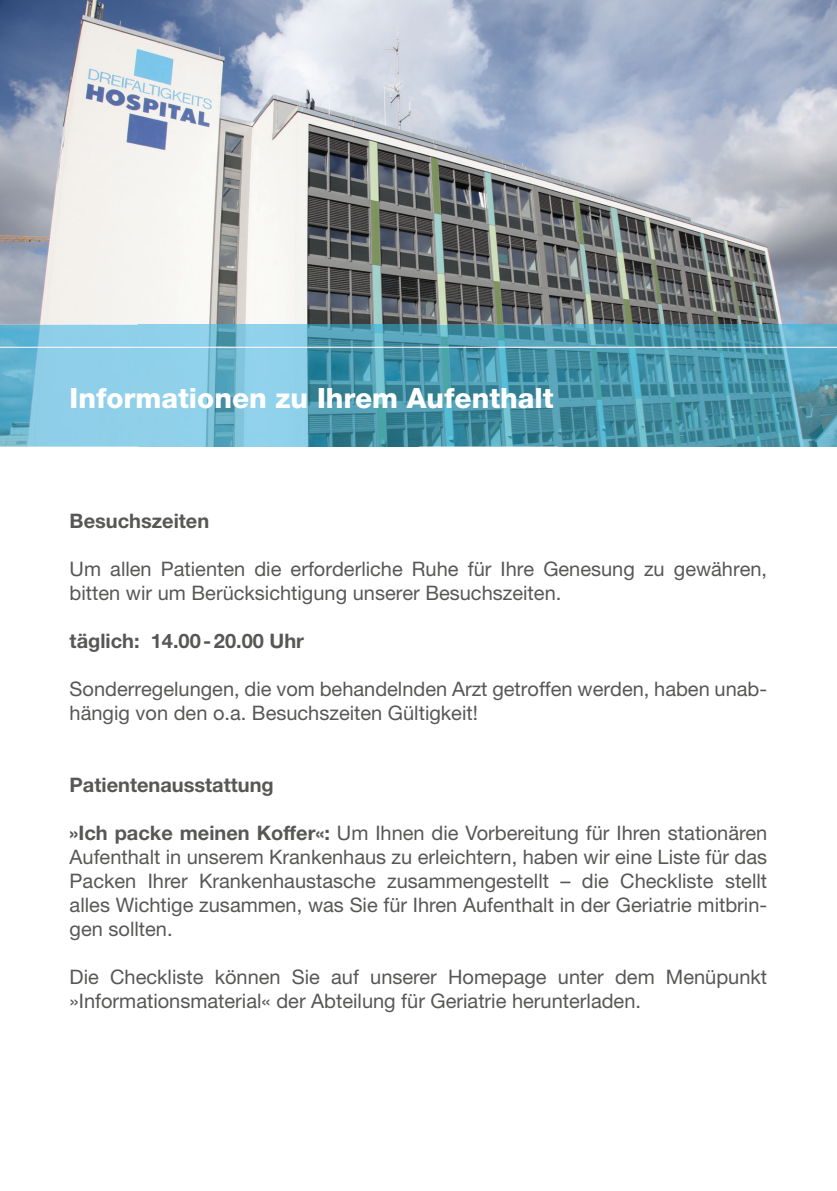
<style>
.page{position:relative;width:837px;height:1191px;background:#fff}
.page>*{position:absolute;margin:0;border:0;box-sizing:border-box;transform-origin:0 0}
.t1{font:800 28px "Helvetica Neue";color:#fff}
.t2{font:20px/24px "Helvetica Neue";color:#575756}
.t3{font:700 20px "Helvetica Neue";color:#575756}
.s1{font-weight:700}
</style>
<div class="page">
<img style="left:0;top:0;width:837px;height:325px">
<img style="left:0;top:325px;width:837px;height:121px">
<hr style="left:0;top:347px;width:837px;height:1px;background:#fff">
<h1 class="t1" style="left:70px;top:381px;width:485px">Informationen zu Ihrem Aufenthalt</h1>
<p class="t3" style="left:70px;top:509px;width:141px">Besuchszeiten</p>
<p class="t2" style="left:70px;top:557px;width:699px">Um allen Patienten die erforderliche Ruhe für Ihre Genesung zu gewähren, bitten wir um Berücksichtigung unserer Besuchszeiten.</p>
<p class="t3" style="left:70px;top:629px;width:236px">täglich: 14.00 - 20.00 Uhr</p>
<p class="t2" style="left:70px;top:677px;width:699px">Sonderregelungen, die vom behandelnden Arzt getroffen werden, haben unab&shy;hängig von den o.a. Besuchszeiten Gültigkeit!</p>
<p class="t3" style="left:70px;top:773px;width:206px">Patientenausstattung</p>
<p class="t2" style="left:70px;top:821px;width:699px;text-align:justify"><span class="s1">»Ich packe meinen Koffer«:</span> Um Ihnen die Vorbereitung für Ihren stationären Aufenthalt in unserem Krankenhaus zu erleichtern, haben wir eine Liste für das Packen Ihrer Krankenhaustasche zusammengestellt – die Checkliste stellt alles Wichtige zusammen, was Sie für Ihren Aufenthalt in der Geriatrie mitbrin&shy;gen sollten.</p>
<p class="t2" style="left:70px;top:965px;width:699px">Die Checkliste können Sie auf unserer Homepage unter dem Menüpunkt »Informationsmaterial« der Abteilung für Geriatrie herunterladen.</p>
</div>
